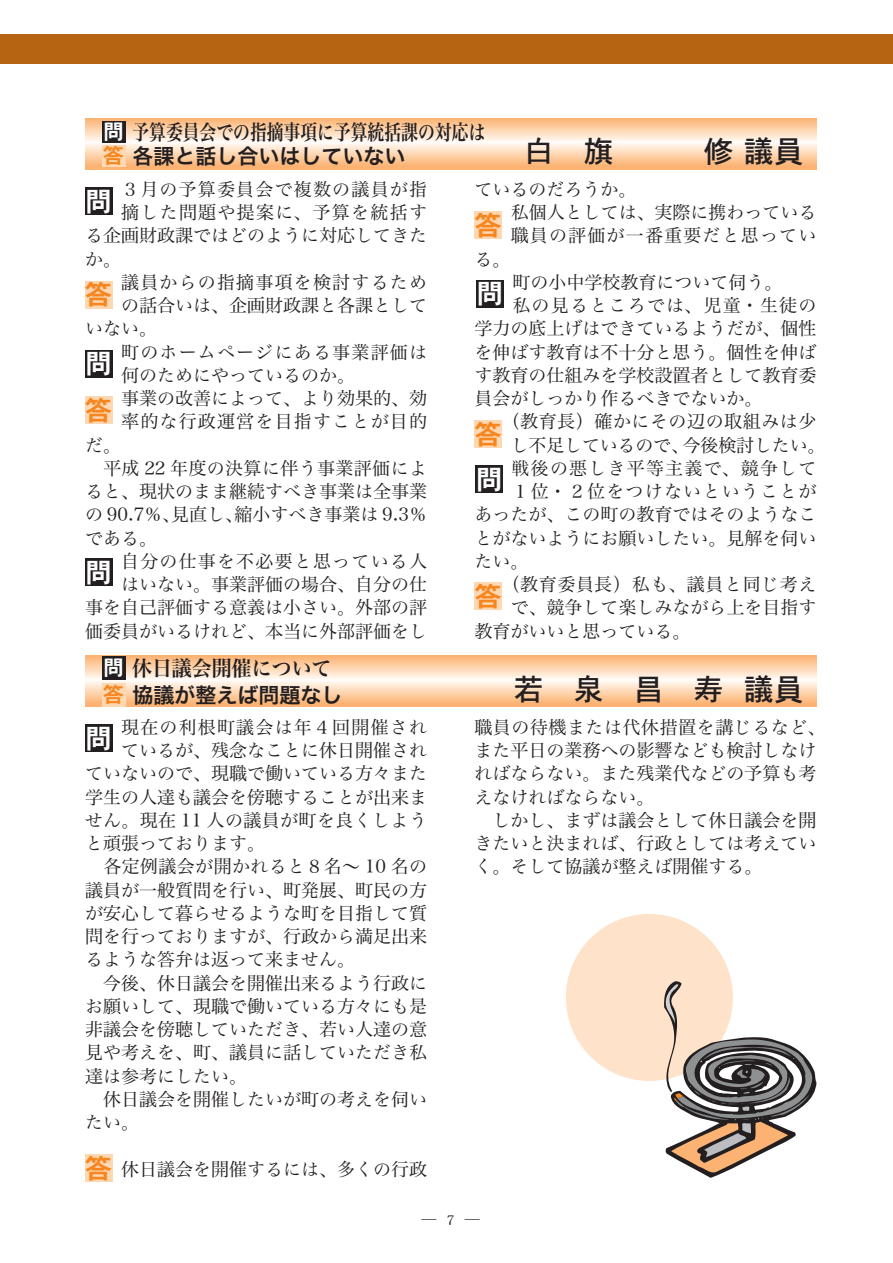
<style>
.page{position:relative;width:893px;height:1263px;background:#fff}
.page>*{position:absolute;margin:0;border:0;box-sizing:border-box;transform-origin:0 0}
.t1{font:30px "DFHS Gothic Std W5 90 pv RKSJ H";color:#231f20}
.t2{font:27px "DFHS Gothic Std W7 90 pv RKSJ H";color:#fff}
.t3{font:27px "DFHS Gothic Std W7 90 pv RKSJ H";color:#f6861f}
.t4{font:21px "Hira Kaku Pro W6 90 pv RKSJ H";color:#231f20}
.t5{font:21px "Hira Min Pro W6 90 pv RKSJ H";color:#231f20;scale:.8 1}
.t6{font:21px "Hira Min Pro W6 90 pv RKSJ H";color:#231f20;scale:.95 1}
.t7{font:18px/23.2px "Hira Min Pro W3 90 pv RKSJ H";color:#231f20}
.t8{font:18px "Hira Min Pro W3 90 pv RKSJ H";letter-spacing:.065em;color:#231f20}
.t9{font:18px "Hira Min Pro W3 90 pv RKSJ H";letter-spacing:.02em;color:#231f20}
.t10{font:18px "Hira Min Pro W3 90 pv RKSJ H";letter-spacing:.03em;color:#231f20}
.t11{font:18px "Hira Min Pro W3 90 pv RKSJ H";letter-spacing:.07em;color:#231f20}
.t12{font:15px "DFHS Mincho Std W3 90 pv RKSJ H";color:#231f20}
.s1{font-family:"DFHS Gothic Std W7 90 pv RKSJ H";color:#fff}
.s2{font-family:"DFHS Gothic Std W7 90 pv RKSJ H";color:#f6861f}
</style>
<div class="page">
<div style="left:0;top:34px;width:893px;height:30px;background:#b66312"></div>
<div style="left:566px;top:914px;width:167px;height:167px;background:#fee2c9;border-radius:50%"></div>
<svg style="left:85px;top:118px;width:731px;height:51px;background:#fdd4af"></svg>
<div style="left:102px;top:121px;width:23px;height:21px;background:#231f20"></div>
<div style="left:102px;top:145px;width:23px;height:21px;background:#fed7b3"></div>
<div style="left:85px;top:187px;width:28px;height:28px;background:#231f20"></div>
<div style="left:85px;top:350px;width:28px;height:27px;background:#231f20"></div>
<div style="left:476px;top:280px;width:28px;height:28px;background:#231f20"></div>
<div style="left:475px;top:465px;width:28px;height:28px;background:#231f20"></div>
<div style="left:85px;top:558px;width:28px;height:28px;background:#231f20"></div>
<div style="left:85px;top:724px;width:28px;height:28px;background:#231f20"></div>
<div style="left:85px;top:281px;width:28px;height:27px;background:#fed7b3"></div>
<div style="left:474px;top:211px;width:28px;height:28px;background:#fed7b3"></div>
<div style="left:474px;top:420px;width:28px;height:28px;background:#fed7b3"></div>
<div style="left:474px;top:582px;width:28px;height:28px;background:#fed7b3"></div>
<div style="left:85px;top:1154px;width:28px;height:28px;background:#fed7b3"></div>
<div style="left:85px;top:396px;width:28px;height:28px;background:#fed7b3"></div>
<svg style="left:85px;top:656px;width:731px;height:51px;background:#fdd4af"></svg>
<div style="left:102px;top:656px;width:23px;height:24px;background:#231f20"></div>
<div style="left:102px;top:683px;width:23px;height:24px;background:#fed7b3"></div>
<svg style="left:664px;top:981px;width:152px;height:197px"></svg>
<p class="t5" style="left:103px;top:124px;width:479px"><span class="s1">問</span>予算委員会での指摘事項に予算統括課の対応は</p>
<p class="t4" style="left:103px;top:148px;width:304px"><span class="s2">答</span> 各課と話し合いはしていない</p>
<h1 class="t1" style="left:524px;top:139px;width:281px">白　旗　　　修 議員</h1>
<p class="t8" style="left:121px;top:182px;width:307px">３月の予算委員会で複数の議員が指</p>
<p class="t11" style="left:121px;top:206px;width:307px">摘した問題や提案に、予算を統括す</p>
<p class="t7" style="left:85px;top:226px;width:343px">る企画財政課ではどのように対応してきた</p>
<p class="t7" style="left:85px;top:250px;width:37px">か。</p>
<p class="t8" style="left:121px;top:275px;width:307px">議員からの指摘事項を検討するため</p>
<p class="t7" style="left:121px;top:296px;width:307px">の話合いは、企画財政課と各課として</p>
<p class="t7" style="left:85px;top:319px;width:73px">いない。</p>
<p class="t8" style="left:121px;top:345px;width:307px">町のホームページにある事業評価は</p>
<p class="t7" style="left:121px;top:366px;width:235px">何のためにやっているのか。</p>
<p class="t7" style="left:121px;top:389px;width:307px">事業の改善によって、より効果的、効</p>
<p class="t8" style="left:121px;top:415px;width:307px">率的な行政運営を目指すことが目的</p>
<p class="t7" style="left:85px;top:436px;width:37px">だ。</p>
<p class="t9" style="left:85px;top:461px;width:343px">　平成 22 年度の決算に伴う事業評価によ</p>
<p class="t7" style="left:85px;top:482px;width:343px">ると、現状のまま継続すべき事業は全事業</p>
<p class="t7" style="left:85px;top:505px;width:343px">の 90.7％、見直し、縮小すべき事業は 9.3％</p>
<p class="t7" style="left:85px;top:529px;width:74px">である。</p>
<p class="t8" style="left:121px;top:554px;width:307px">自分の仕事を不必要と思っている人</p>
<p class="t7" style="left:121px;top:575px;width:307px">はいない。事業評価の場合、自分の仕</p>
<p class="t7" style="left:85px;top:598px;width:343px">事を自己評価する意義は小さい。外部の評</p>
<p class="t7" style="left:85px;top:622px;width:343px">価委員がいるけれど、本当に外部評価をし</p>
<p class="t7" style="left:474px;top:180px;width:163px">ているのだろうか。</p>
<p class="t7" style="left:511px;top:203px;width:307px">私個人としては、実際に携わっている</p>
<p class="t8" style="left:511px;top:229px;width:307px">職員の評価が一番重要だと思ってい</p>
<p class="t7" style="left:474px;top:250px;width:37px">る。</p>
<p class="t7" style="left:512px;top:273px;width:271px">町の小中学校教育について伺う。</p>
<p class="t11" style="left:512px;top:299px;width:306px">私の見るところでは、児童・生徒の</p>
<p class="t7" style="left:474px;top:319px;width:344px">学力の底上げはできているようだが、個性</p>
<p class="t7" style="left:474px;top:343px;width:344px">を伸ばす教育は不十分と思う。個性を伸ば</p>
<p class="t7" style="left:474px;top:366px;width:344px">す教育の仕組みを学校設置者として教育委</p>
<p class="t7" style="left:474px;top:389px;width:307px">員会がしっかり作るべきでないか。　</p>
<p class="t10" style="left:502px;top:415px;width:316px">（教育長）確かにその辺の取組みは少</p>
<p class="t7" style="left:511px;top:436px;width:316px">し不足しているので、今後検討したい。</p>
<p class="t8" style="left:512px;top:461px;width:306px">戦後の悪しき平等主義で、競争して</p>
<p class="t8" style="left:512px;top:485px;width:306px">１位・２位をつけないということが</p>
<p class="t7" style="left:474px;top:505px;width:344px">あったが、この町の教育ではそのようなこ</p>
<p class="t7" style="left:474px;top:529px;width:344px">とがないようにお願いしたい。見解を伺い</p>
<p class="t7" style="left:474px;top:552px;width:55px">たい。</p>
<p class="t10" style="left:502px;top:578px;width:316px">（教育委員長）私も、議員と同じ考え</p>
<p class="t7" style="left:511px;top:598px;width:307px">で、競争して楽しみながら上を目指す</p>
<p class="t7" style="left:474px;top:622px;width:217px">教育がいいと思っている。</p>
<h2 class="t2" style="left:85px;top:190px;width:28px">問</h2>
<h2 class="t3" style="left:475px;top:214px;width:28px">答</h2>
<h2 class="t3" style="left:85px;top:284px;width:28px">答</h2>
<h2 class="t2" style="left:476px;top:283px;width:28px">問</h2>
<h2 class="t2" style="left:85px;top:353px;width:28px">問</h2>
<h2 class="t3" style="left:85px;top:399px;width:28px">答</h2>
<h2 class="t3" style="left:475px;top:423px;width:28px">答</h2>
<h2 class="t2" style="left:476px;top:469px;width:28px">問</h2>
<h2 class="t2" style="left:85px;top:561px;width:28px">問</h2>
<h2 class="t3" style="left:475px;top:585px;width:28px">答</h2>
<p class="t6" style="left:103px;top:660px;width:242px"><span class="s1">問</span> 休日議会開催について</p>
<p class="t4" style="left:103px;top:687px;width:241px"><span class="s2">答</span> 協議が整えば問題なし</p>
<h1 class="t1" style="left:514px;top:677px;width:291px">若　泉　昌　寿 議員</h1>
<p class="t8" style="left:121px;top:720px;width:307px">現在の利根町議会は年４回開催され</p>
<p class="t7" style="left:121px;top:741px;width:307px">ているが、残念なことに休日開催され</p>
<p class="t7" style="left:85px;top:765px;width:343px">ていないので、現職で働いている方々また</p>
<p class="t7" style="left:85px;top:788px;width:343px">学生の人達も議会を傍聴することが出来ま</p>
<p class="t9" style="left:85px;top:813px;width:343px">せん。現在 11 人の議員が町を良くしよう</p>
<p class="t7" style="left:85px;top:834px;width:182px">と頑張っております。</p>
<p class="t9" style="left:85px;top:860px;width:343px">　各定例議会が開かれると８名～ 10 名の</p>
<p class="t7" style="left:85px;top:881px;width:343px">議員が一般質問を行い、町発展、町民の方</p>
<p class="t7" style="left:85px;top:904px;width:343px">が安心して暮らせるような町を目指して質</p>
<p class="t7" style="left:85px;top:927px;width:343px">問を行っておりますが、行政から満足出来</p>
<p class="t7" style="left:85px;top:951px;width:272px">るような答弁は返って来ません。</p>
<p class="t7" style="left:85px;top:974px;width:343px">　今後、休日議会を開催出来るよう行政に</p>
<p class="t7" style="left:85px;top:997px;width:343px">お願いして、現職で働いている方々にも是</p>
<p class="t7" style="left:85px;top:1020px;width:343px">非議会を傍聴していただき、若い人達の意</p>
<p class="t7" style="left:85px;top:1044px;width:343px">見や考えを、町、議員に話していただき私</p>
<p class="t7" style="left:85px;top:1067px;width:164px">達は参考にしたい。</p>
<p class="t7" style="left:85px;top:1090px;width:343px">　休日議会を開催したいが町の考えを伺い</p>
<p class="t7" style="left:85px;top:1113px;width:56px">たい。</p>
<p class="t7" style="left:121px;top:1160px;width:307px">休日議会を開催するには、多くの行政</p>
<h2 class="t2" style="left:85px;top:727px;width:28px">問</h2>
<h2 class="t3" style="left:85px;top:1158px;width:28px">答</h2>
<p class="t7" style="left:474px;top:718px;width:352px">職員の待機または代休措置を講じるなど、また平日の業務への影響なども検討しなければならない。また残業代などの予算も考えなければならない。<br>　しかし、まずは議会として休日議会を開きたいと決まれば、行政としては考えていく。そして協議が整えば開催する。</p>
<p class="t12" style="left:422px;top:1214px;width:60px">― 7 ―</p>
</div>
